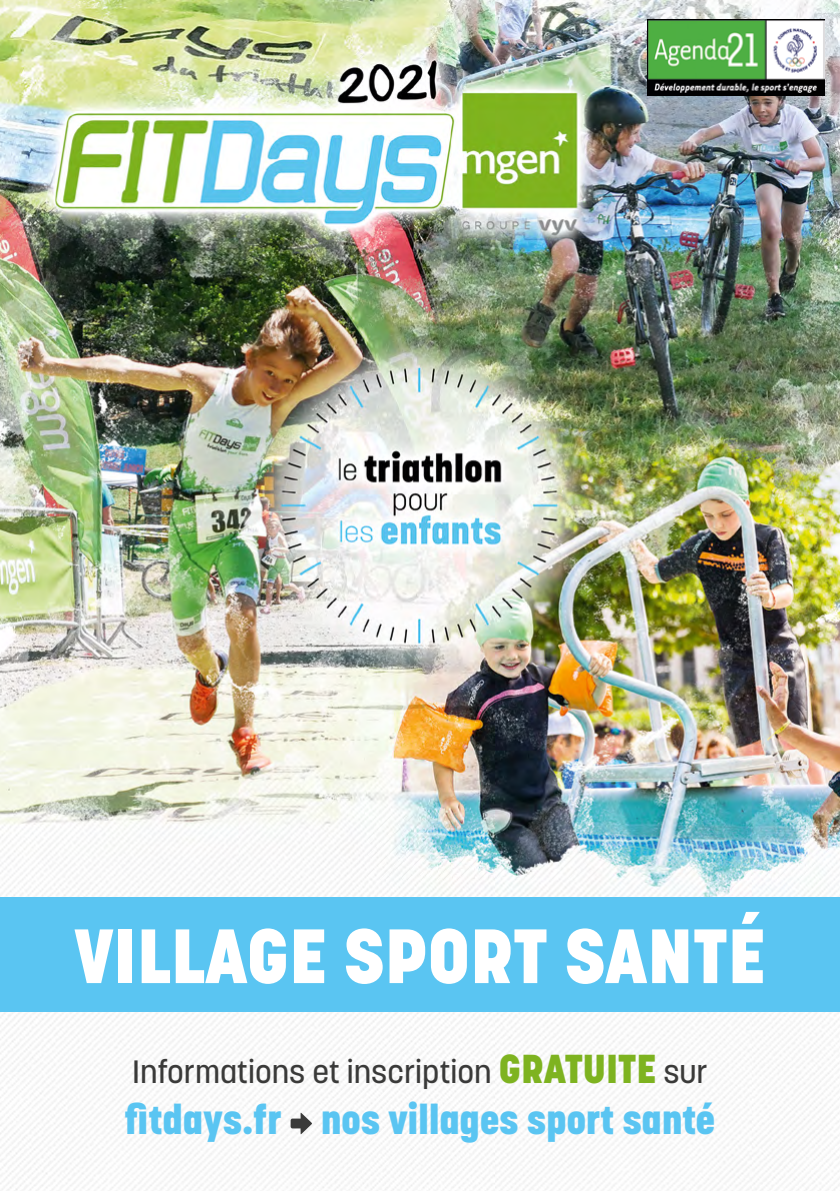
<style>
.page{position:relative;width:840px;height:1191px;background:#fff}
.page>*{position:absolute;margin:0;border:0;box-sizing:border-box;transform-origin:0 0}
.t1{font:800 76px "Korolev";color:#fff}
.t2{font:800 40px "Korolev";letter-spacing:-.01em;color:#5ac5f2}
.t3{font:500 32px "Korolev";color:#3a3a39}
.s1{font-weight:800;font-size:40px;color:#7eb320}
</style>
<div class="page">
<img style="left:0;top:0;width:839px;height:1191px">
<div style="left:0;top:897px;width:839px;height:114px;background:#5ac5f2"></div>
<svg style="left:290px;top:1112px;width:22px;height:22px"></svg>
<img style="left:647px;top:20px;width:177px;height:75px">
<h1 class="t1" style="left:74px;top:908px;width:692px">VILLAGE SPORT SANTÉ</h1>
<p class="t3" style="left:132px;top:1051px;width:577px">Informations et inscription <span class="s1">GRATUITE</span> sur</p>
<p class="t2" style="left:124px;top:1095px;width:592px">fitdays.fr nos villages sport santé</p>
</div>
